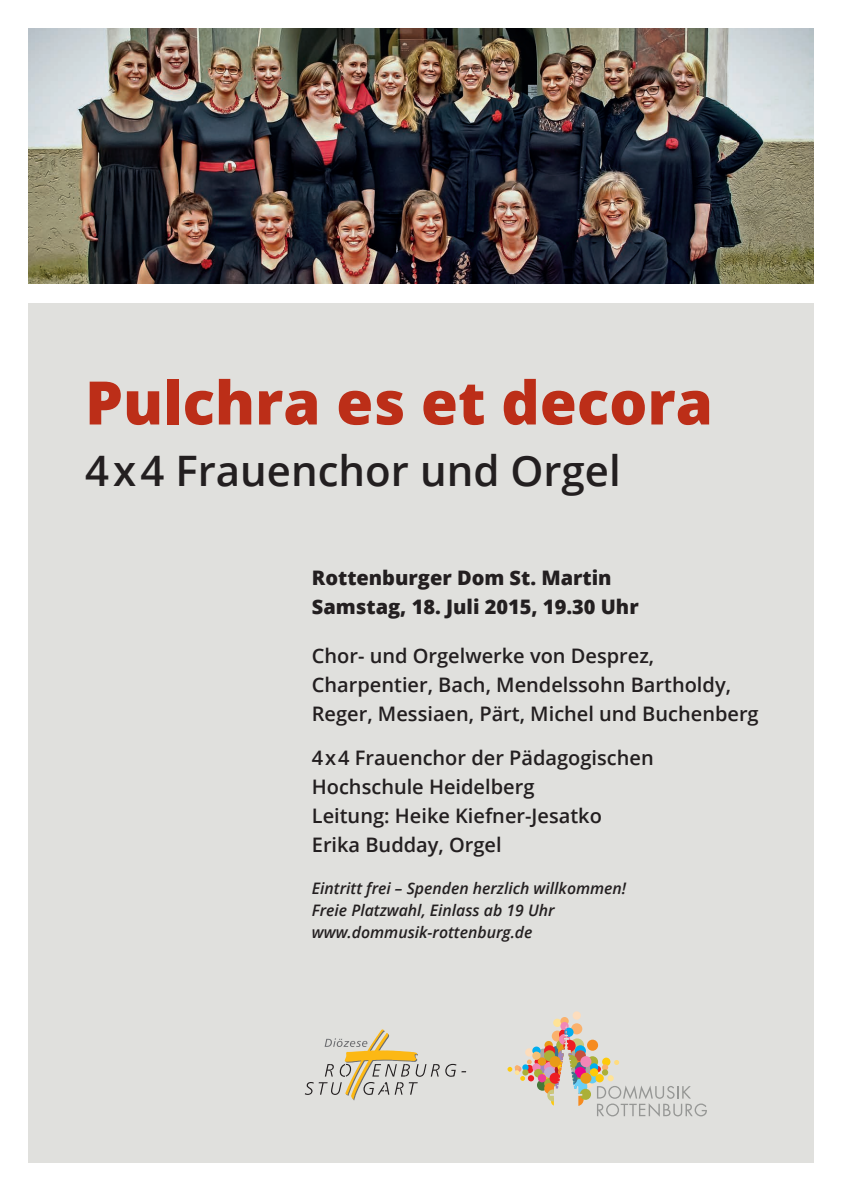
<style>
.page{position:relative;width:842px;height:1191px;background:#fff}
.page>*{position:absolute;margin:0;border:0;box-sizing:border-box;transform-origin:0 0}
.Text_Quartalsplan_ne{font:800 60px "Open Sans";color:#bc2e18}
.Text_Quartalsplan_ne-2{font:600 42px "Open Sans";color:#231f20}
.Text_Quartalsplan_ne-3{font:600 20px/29px "Open Sans";color:#231f20}
.Text_Quartalsplan_ne-4{font:800 20px "Open Sans";color:#231f20}
.Text_Quartalsplan_ne-5{font:italic 600 15.8px "Open Sans";color:#231f20}
</style>
<div class="page">
<div style="left:28px;top:303px;width:786px;height:859px;background:#e0e0dd"></div>
<img style="left:28px;top:28px;width:786px;height:255px">
<div style="left:553px;top:1018px;width:8px;height:9px;background:#ffe397;border-radius:50%"></div>
<div style="left:537px;top:1079px;width:11px;height:11px;background:#457838;border-radius:50%"></div>
<div style="left:537px;top:1048px;width:12px;height:12px;background:#a8a8a3;border-radius:50%"></div>
<div style="left:525px;top:1048px;width:8px;height:8px;background:#fdddbc;border-radius:50%"></div>
<svg style="left:537px;top:1064px;width:11px;height:11px"></svg>
<div style="left:573px;top:1011px;width:8px;height:8px;background:#fdddbd;border-radius:50%"></div>
<div style="left:541px;top:1072px;width:8px;height:9px;background:#ebbc2c;border-radius:50%"></div>
<svg style="left:534px;top:1058px;width:7px;height:7px"></svg>
<div style="left:560px;top:1017px;width:9px;height:8px;background:#fab16c;border-radius:50%"></div>
<div style="left:532px;top:1063px;width:9px;height:8px;background:#f287b6;border-radius:50%"></div>
<svg style="left:532px;top:1046px;width:9px;height:8px"></svg>
<div style="left:534px;top:1069px;width:9px;height:8px;background:#abb037;border-radius:50%"></div>
<div style="left:532px;top:1051px;width:9px;height:8px;background:#f4c177;border-radius:50%"></div>
<div style="left:538px;top:1074px;width:8px;height:8px;background:#ed3e97;border-radius:50%"></div>
<svg style="left:508px;top:1059px;width:26px;height:22px"></svg>
<div style="left:538px;top:1057px;width:8px;height:8px;background:#e99b17;border-radius:50%"></div>
<svg style="left:544px;top:1022px;width:163px;height:94px"></svg>
<svg style="left:305px;top:1029px;width:161px;height:71px"></svg>
<p class="Text_Quartalsplan_ne" style="left:85px;top:357px;width:629px">Pulchra es et decora</p>
<p class="Text_Quartalsplan_ne-2" style="left:85px;top:441px;width:537px">4x4 Frauenchor und Orgel</p>
<p class="Text_Quartalsplan_ne-4" style="left:312px;top:563px;width:301px">Rottenburger Dom St. Martin</p>
<p class="Text_Quartalsplan_ne-4" style="left:312px;top:592px;width:328px">Samstag, 18. Juli 2015, 19.30 Uhr</p>
<p class="Text_Quartalsplan_ne-3" style="left:312px;top:641px;width:344px">Chor- und Orgelwerke von Desprez,</p>
<p class="Text_Quartalsplan_ne-3" style="left:312px;top:670px;width:448px">Charpentier, Bach, Mendelssohn Bartholdy,<br>Reger, Messiaen, Pärt, Michel und Buchenberg</p>
<p class="Text_Quartalsplan_ne-3" style="left:312px;top:743px;width:343px">4x4 Frauenchor der Pädagogischen<br>Hochschule Heidelberg</p>
<p class="Text_Quartalsplan_ne-3" style="left:312px;top:801px;width:292px">Leitung: Heike Kiefner-Jesatko</p>
<p class="Text_Quartalsplan_ne-3" style="left:312px;top:830px;width:191px">Erika Budday, Orgel</p>
<p class="Text_Quartalsplan_ne-5" style="left:312px;top:878px;width:316px">Eintritt frei – Spenden herzlich willkommen!</p>
<p class="Text_Quartalsplan_ne-5" style="left:312px;top:900px;width:244px">Freie Platzwahl, Einlass ab 19 Uhr</p>
<p class="Text_Quartalsplan_ne-5" style="left:312px;top:922px;width:222px">www.dommusik-rottenburg.de</p>
</div>
